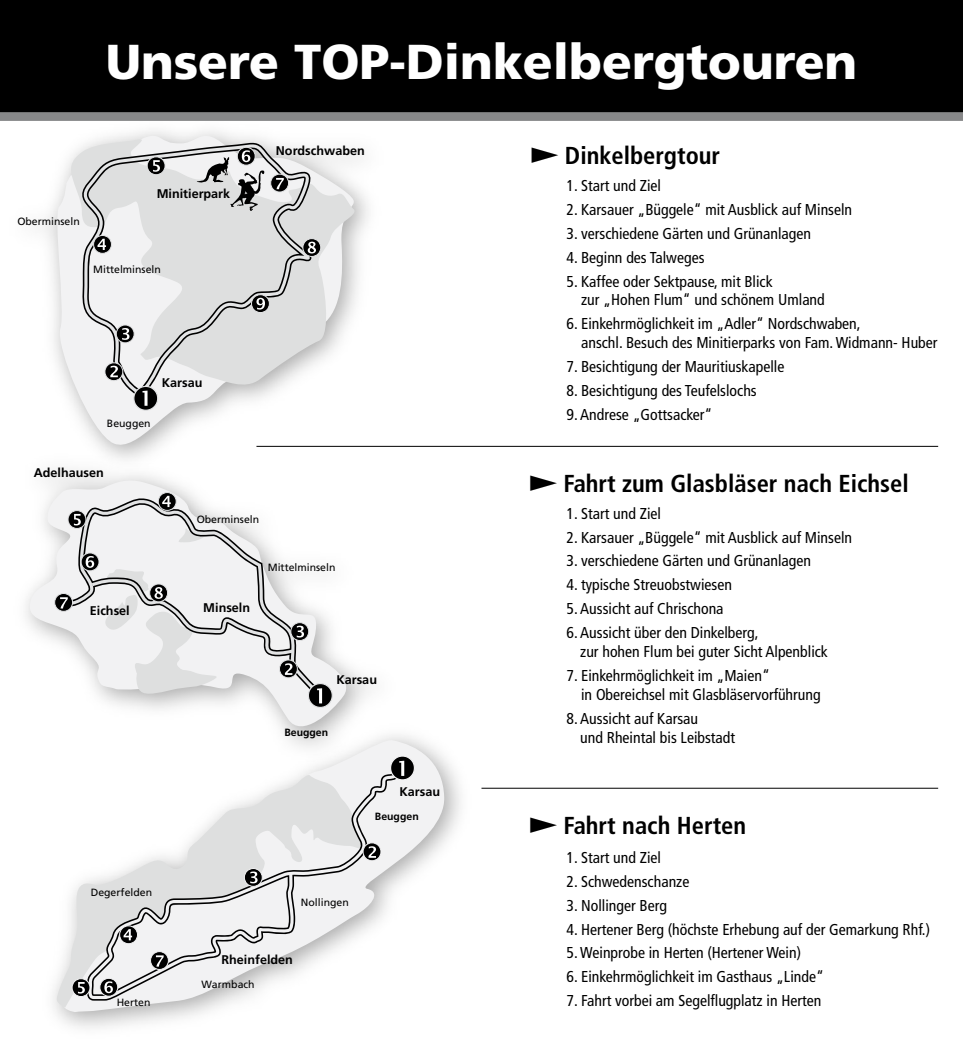
<style>
.page{position:relative;width:963px;height:1042px;background:#fff}
.page>*{position:absolute;margin:0;border:0;box-sizing:border-box;transform-origin:0 0}
.t1{font:900 49px "Frutiger";color:#fff}
.t2{font:700 condensed 24.5px "Frutiger LT";color:#000}
.t3{font:condensed 15.75px/18.9px "Frutiger LT";color:#000}
.t4{font:700 12.6px "Frutiger LT";color:#000}
.t5{font:10.5px "Frutiger LT";color:#000}
.t6{font:700 10.5px "Frutiger LT";color:#000}
</style>
<div class="page">
<svg style="left:53px;top:136px;width:209px;height:309px;fill:#f2f2f3"></svg>
<svg style="left:69px;top:137px;width:291px;height:253px;fill:#f2f2f3"></svg>
<svg style="left:77px;top:142px;width:235px;height:255px;fill:#f2f2f3"></svg>
<svg style="left:79px;top:143px;width:231px;height:252px;fill:#dedfdf"></svg>
<svg style="left:133px;top:385px;width:26px;height:26px"></svg>
<svg style="left:104px;top:362px;width:20px;height:19px"></svg>
<svg style="left:115px;top:324px;width:20px;height:20px"></svg>
<svg style="left:93px;top:235px;width:19px;height:19px"></svg>
<svg style="left:146px;top:156px;width:20px;height:20px"></svg>
<svg style="left:270px;top:173px;width:19px;height:20px"></svg>
<svg style="left:302px;top:238px;width:19px;height:19px"></svg>
<svg style="left:250px;top:294px;width:20px;height:19px"></svg>
<svg style="left:197px;top:146px;width:67px;height:65px"></svg>
<svg style="left:30px;top:478px;width:325px;height:245px"></svg>
<svg style="left:68px;top:498px;width:248px;height:193px;fill:#f2f2f3"></svg>
<svg style="left:157px;top:492px;width:20px;height:19px"></svg>
<svg style="left:67px;top:510px;width:20px;height:19px"></svg>
<svg style="left:54px;top:592px;width:19px;height:20px"></svg>
<svg style="left:80px;top:552px;width:253px;height:156px"></svg>
<div style="left:40px;top:723px;width:435px;height:319px;background:#000;opacity:.35"></div>
<svg style="left:59px;top:740px;width:385px;height:272px"></svg>
<svg style="left:57px;top:771px;width:308px;height:236px"></svg>
<svg style="left:86px;top:765px;width:314px;height:235px"></svg>
<svg style="left:88px;top:766px;width:310px;height:233px"></svg>
<svg style="left:362px;top:842px;width:20px;height:19px"></svg>
<svg style="left:243px;top:867px;width:20px;height:20px"></svg>
<svg style="left:119px;top:925px;width:19px;height:19px"></svg>
<svg style="left:71px;top:978px;width:20px;height:19px"></svg>
<svg style="left:99px;top:977px;width:20px;height:20px"></svg>
<svg style="left:150px;top:950px;width:19px;height:20px"></svg>
<svg style="left:389px;top:755px;width:26px;height:26px"></svg>
<svg style="left:0;top:0;width:962px;height:121px;background:#09090a"></svg>
<hr style="left:256px;top:446px;width:682px;height:1px;background:#000">
<hr style="left:481px;top:788px;width:457px;height:1px;background:#000">
<h1 class="t1" style="left:106px;top:32px;width:753px">Unsere TOP-Dinkelbergtouren</h1>
<p class="t5" style="left:17px;top:215px;width:64px">Oberminseln</p>
<p class="t4" style="left:157px;top:186px;width:75px">Minitierpark</p>
<p class="t5" style="left:93px;top:263px;width:69px">Mittelminseln</p>
<p class="t4" style="left:276px;top:143px;width:90px">Nordschwaben</p>
<p class="t4" style="left:162px;top:375px;width:42px">Karsau</p>
<p class="t5" style="left:107px;top:417px;width:45px">Beuggen</p>
<p class="t4" style="left:34px;top:465px;width:72px">Adelhausen</p>
<p class="t5" style="left:197px;top:513px;width:64px">Oberminseln</p>
<p class="t4" style="left:90px;top:603px;width:41px">Eichsel</p>
<p class="t4" style="left:203px;top:600px;width:48px">Minseln</p>
<p class="t5" style="left:268px;top:561px;width:69px">Mittelminseln</p>
<p class="t4" style="left:336px;top:672px;width:42px">Karsau</p>
<p class="t6" style="left:284px;top:726px;width:45px">Beuggen</p>
<p class="t4" style="left:399px;top:784px;width:42px">Karsau</p>
<p class="t6" style="left:375px;top:810px;width:45px">Beuggen</p>
<p class="t5" style="left:91px;top:886px;width:63px">Degerfelden</p>
<p class="t5" style="left:301px;top:896px;width:49px">Nollingen</p>
<p class="t4" style="left:221px;top:952px;width:73px">Rheinfelden</p>
<p class="t5" style="left:117px;top:996px;width:35px">Herten</p>
<p class="t5" style="left:201px;top:978px;width:55px">Warmbach</p>
<h2 class="t2" style="left:565px;top:141px;width:157px">Dinkelbergtour</h2>
<p class="t3" style="left:566px;top:176px;width:96px">1. Start und Ziel</p>
<p class="t3" style="left:566px;top:200px;width:287px">2. Karsauer „Büggele“ mit Ausblick auf Minseln</p>
<p class="t3" style="left:566px;top:224px;width:246px">3. verschiedene Gärten und Grünanlagen</p>
<p class="t3" style="left:566px;top:248px;width:139px">4. Beginn des Talweges</p>
<p class="t3" style="left:581px;top:272px;width:245px;text-indent:-15px">5. Kaffee oder Sektpause, mit Blick<br>zur „Hohen Flum“ und schönem Umland</p>
<p class="t3" style="left:581px;top:314px;width:358px;text-indent:-15px">6. Einkehrmöglichkeit im „Adler“ Nordschwaben,<br>anschl. Besuch des Minitierparks von Fam.Widmann- Huber</p>
<p class="t3" style="left:566px;top:357px;width:219px">7. Besichtigung der Mauritiuskapelle</p>
<p class="t3" style="left:566px;top:381px;width:192px">8. Besichtigung des Teufelslochs</p>
<p class="t3" style="left:566px;top:405px;width:147px">9. Andrese „Gottsacker“</p>
<h2 class="t2" style="left:563px;top:468px;width:347px">Fahrt zum Glasbläser nach Eichsel</h2>
<p class="t3" style="left:566px;top:504px;width:96px">1. Start und Ziel</p>
<p class="t3" style="left:566px;top:528px;width:287px">2. Karsauer „Büggele“ mit Ausblick auf Minseln</p>
<p class="t3" style="left:566px;top:552px;width:246px">3. verschiedene Gärten und Grünanlagen</p>
<p class="t3" style="left:566px;top:575px;width:167px">4. typische Streuobstwiesen</p>
<p class="t3" style="left:566px;top:599px;width:158px">5. Aussicht auf Chrischona</p>
<p class="t3" style="left:580px;top:623px;width:249px;text-indent:-14px">6. Aussicht über den Dinkelberg,<br>zur hohen Flum bei guter Sicht Alpenblick</p>
<p class="t3" style="left:581px;top:666px;width:241px;text-indent:-15px">7. Einkehrmöglichkeit im „Maien“<br>in Obereichsel mit Glasbläservorführung</p>
<p class="t3" style="left:580px;top:709px;width:156px;text-indent:-14px">8. Aussicht auf Karsau<br>und Rheintal bis Leibstadt</p>
<h2 class="t2" style="left:563px;top:811px;width:184px">Fahrt nach Herten</h2>
<p class="t3" style="left:566px;top:848px;width:96px">1. Start und Ziel</p>
<p class="t3" style="left:566px;top:872px;width:124px">2. Schwedenschanze</p>
<p class="t3" style="left:566px;top:896px;width:102px">3. Nollinger Berg</p>
<p class="t3" style="left:566px;top:917px;width:365px;line-height:23.8px">4. Hertener Berg (höchste Erhebung auf der Gemarkung Rhf.)<br>5.Weinprobe in Herten (Hertener Wein)</p>
<p class="t3" style="left:566px;top:967px;width:259px">6. Einkehrmöglichkeit im Gasthaus „Linde“</p>
<p class="t3" style="left:566px;top:991px;width:256px">7. Fahrt vorbei am Segelflugplatz in Herten</p>
</div>
